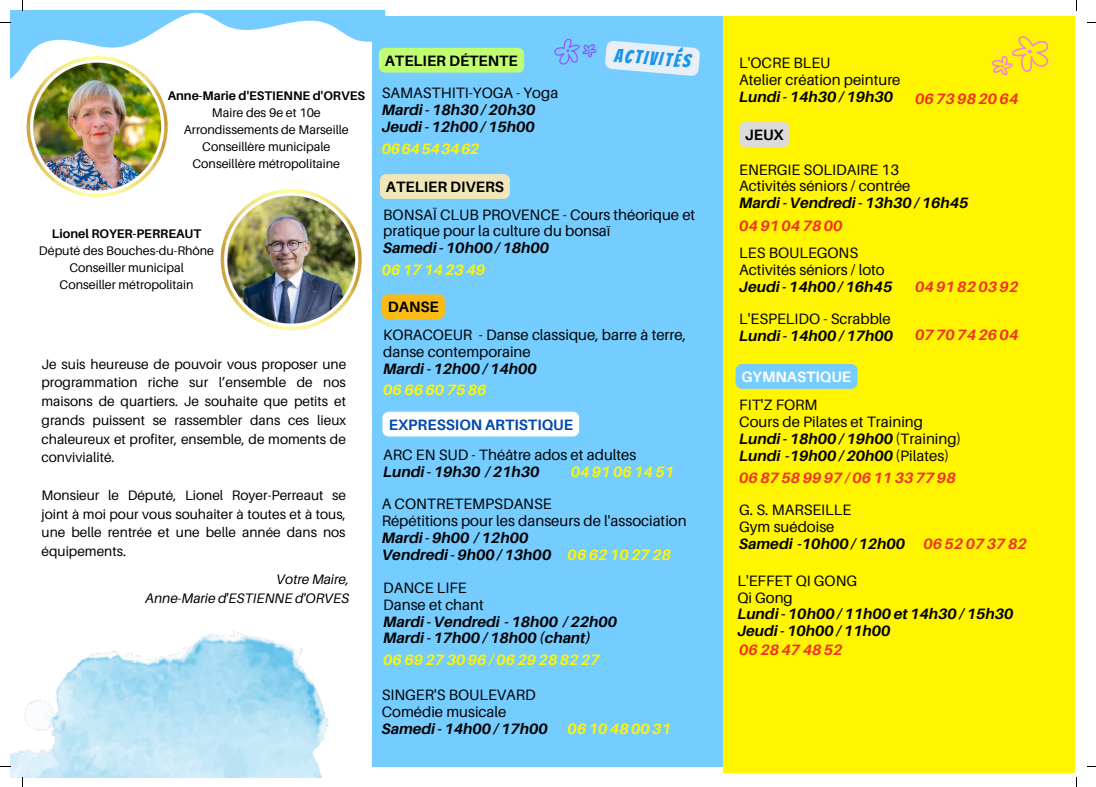
<style>
.page{position:relative;width:1096px;height:787px;background:#fff}
.page>*{position:absolute;margin:0;border:0;box-sizing:border-box;transform-origin:0 0}
.t1{font:18.75px "Bangers";color:#1995ed}
.t2{font:15px/16.9px "Aileron";color:#000}
.t3{font:italic 700 15px "Aileron";color:#000}
.t4{font:italic 700 15px "Aileron";color:#ef3220}
.t5{font:italic 700 15px "Aileron";color:#fff500}
.t6{font:700 15px "Aileron";color:#000}
.t7{font:700 15px "Aileron";color:#004aad}
.t8{font:700 15px "Aileron";color:#fff}
.t9{font:italic 700 15px "Aileron";letter-spacing:-.03em;color:#fff500}
.t10{font:13.75px/18.8px "Aileron";color:#000;text-align:justify}
.t11{font:italic 13.75px "Aileron";color:#000}
.t12{font:12.5px/16.9px "Aileron";color:#000;text-align:center}
.t13{font:700 12.5px "Aileron";color:#000}
.s1{font-weight:400;font-style:normal}
</style>
<div class="page">
<div style="left:372px;top:16px;width:351px;height:750px;background:#75ccff"></div>
<div style="left:723px;top:16px;width:352px;height:757px;background:#fff500"></div>
<svg style="left:991px;top:36px;width:58px;height:40px"></svg>
<img style="left:10px;top:630px;width:713px;height:148px">
<svg style="left:605px;top:41px;width:95px;height:35px"></svg>
<svg style="left:554px;top:38px;width:43px;height:27px"></svg>
<div style="left:382px;top:412px;width:197px;height:24px;background:#fff"></div>
<div style="left:379px;top:48px;width:145px;height:25px;background:#c1ff72;border-radius:6px"></div>
<div style="left:382px;top:294px;width:63px;height:25px;background:#fabb17;border-radius:6px"></div>
<div style="left:380px;top:174px;width:130px;height:25px;background:#f1e6b8;border-radius:6px"></div>
<div style="left:738px;top:122px;width:51px;height:25px;background:#dddada;border-radius:6px"></div>
<div style="left:735px;top:364px;width:122px;height:25px;background:#75ccff;border-radius:6px"></div>
<img style="left:220px;top:189px;width:142px;height:142px">
<img style="left:26px;top:85px;width:142px;height:113px">
<svg style="left:0;top:0;width:385px;height:85px"></svg>
<p class="t13" style="left:168px;top:88px;width:199px">Anne-Marie d'ESTIENNE d'ORVES</p>
<p class="t12" style="left:184px;top:104px;width:166px">Maire des 9e et 10e<br>Arrondissements de Marseille</p>
<p class="t12" style="left:202px;top:138px;width:130px">Conseillère municipale</p>
<p class="t12" style="left:192px;top:155px;width:149px">Conseillère métropolitaine</p>
<p class="t13" style="left:52px;top:226px;width:151px">Lionel ROYER-PERREAUT</p>
<p class="t12" style="left:39px;top:242px;width:177px">Député des Bouches-du-Rhône</p>
<p class="t12" style="left:69px;top:259px;width:116px">Conseiller municipal</p>
<p class="t12" style="left:60px;top:276px;width:135px">Conseiller métropolitain</p>
<p class="t10" style="left:42px;top:354px;width:306px">Je suis heureuse de pouvoir vous proposer une programmation riche sur l’ensemble de nos maisons de quartiers. Je souhaite que petits et grands puissent se rassembler dans ces lieux chaleureux et profiter, ensemble, de moments de convivialité.</p>
<p class="t10" style="left:42px;top:485px;width:306px">Monsieur le Député, Lionel Royer-Perreaut se joint à moi pour vous souhaiter à toutes et à tous, une belle rentrée et une belle année dans nos équipements.</p>
<p class="t11" style="left:276px;top:570px;width:74px">Votre Maire,</p>
<p class="t11" style="left:145px;top:589px;width:205px">Anne-Marie d'ESTIENNE d'ORVES</p>
<p class="t6" style="left:385px;top:51px;width:134px">ATELIER DÉTENTE</p>
<p class="t2" style="left:382px;top:84px;width:178px">SAMASTHITI-YOGA - Yoga</p>
<p class="t3" style="left:382px;top:100px;width:155px">Mardi - 18h30 / 20h30</p>
<p class="t3" style="left:382px;top:117px;width:155px">Jeudi - 12h00 / 15h00</p>
<p class="t9" style="left:382px;top:139px;width:99px">0664543462</p>
<p class="t1" style="left:615px;top:45px;width:78px;rotate:5deg">ACTIVITÉS</p>
<p class="t6" style="left:386px;top:178px;width:120px">ATELIER DIVERS</p>
<p class="t2" style="left:383px;top:206px;width:313px">BONSAÏ CLUB PROVENCE - Cours théorique et pratique pour la culture du bonsaï</p>
<p class="t3" style="left:383px;top:239px;width:168px">Samedi - 10h00 / 18h00</p>
<p class="t5" style="left:382px;top:261px;width:105px">06 17 14 23 49</p>
<p class="t6" style="left:388px;top:298px;width:52px">DANSE</p>
<p class="t2" style="left:383px;top:326px;width:304px">KORACOEUR - Danse classique, barre à terre, danse contemporaine</p>
<p class="t3" style="left:383px;top:360px;width:155px">Mardi - 12h00 / 14h00</p>
<p class="t5" style="left:383px;top:381px;width:105px">06 66 60 75 86</p>
<p class="t7" style="left:389px;top:415px;width:186px">EXPRESSION ARTISTIQUE</p>
<p class="t2" style="left:383px;top:446px;width:255px">ARC EN SUD - Théâtre ados et adultes</p>
<p class="t3" style="left:383px;top:462px;width:158px">Lundi - 19h30 / 21h30</p>
<p class="t5" style="left:570px;top:462px;width:105px">04 91 06 14 51</p>
<p class="t2" style="left:382px;top:495px;width:171px">A CONTRETEMPSDANSE</p>
<p class="t2" style="left:382px;top:512px;width:306px">Répétitions pour les danseurs de l'association</p>
<p class="t3" style="left:382px;top:528px;width:148px">Mardi - 9h00 / 12h00</p>
<p class="t3" style="left:382px;top:545px;width:171px">Vendredi - 9h00 / 13h00</p>
<p class="t5" style="left:567px;top:545px;width:105px">06 62 10 27 28</p>
<p class="t2" style="left:383px;top:579px;width:85px">DANCE LIFE</p>
<p class="t2" style="left:383px;top:596px;width:102px">Danse et chant</p>
<p class="t3" style="left:383px;top:612px;width:235px">Mardi - Vendredi - 18h00 / 22h00</p>
<p class="t3" style="left:383px;top:629px;width:209px">Mardi - 17h00 / 18h00 (chant)</p>
<p class="t5" style="left:383px;top:651px;width:218px">0669273096/0629288227</p>
<p class="t2" style="left:382px;top:686px;width:155px">SINGER'S BOULEVARD</p>
<p class="t2" style="left:382px;top:703px;width:126px">Comédie musicale</p>
<p class="t3" style="left:382px;top:720px;width:168px">Samedi - 14h00 / 17h00</p>
<p class="t5" style="left:567px;top:719px;width:105px">06 10 48 00 31</p>
<p class="t2" style="left:739px;top:54px;width:93px">L'OCRE BLEU</p>
<p class="t2" style="left:739px;top:71px;width:163px">Atelier création peinture</p>
<p class="t3" style="left:739px;top:88px;width:155px">Lundi - 14h30 / 19h30</p>
<p class="t4" style="left:914px;top:89px;width:105px">06 73 98 20 64</p>
<p class="t6" style="left:744px;top:126px;width:40px">JEUX</p>
<p class="t2" style="left:739px;top:161px;width:161px">ENERGIE SOLIDAIRE 13</p>
<p class="t2" style="left:739px;top:177px;width:173px">Activités séniors / contrée</p>
<p class="t3" style="left:739px;top:194px;width:231px">Mardi - Vendredi - 13h30 / 16h45</p>
<p class="t4" style="left:739px;top:216px;width:105px">04 91 04 78 00</p>
<p class="t2" style="left:739px;top:244px;width:120px">LES BOULEGONS</p>
<p class="t2" style="left:739px;top:261px;width:147px">Activités séniors / loto</p>
<p class="t3" style="left:739px;top:277px;width:155px">Jeudi - 14h00 / 16h45</p>
<p class="t4" style="left:914px;top:277px;width:105px">04 91 82 03 92</p>
<p class="t2" style="left:739px;top:310px;width:153px">L'ESPELIDO - Scrabble</p>
<p class="t3" style="left:739px;top:326px;width:155px">Lundi - 14h00 / 17h00</p>
<p class="t4" style="left:914px;top:326px;width:105px">07 70 74 26 04</p>
<p class="t8" style="left:741px;top:367px;width:111px">GYMNASTIQUE</p>
<p class="t2" style="left:739px;top:396px;width:80px">FIT'Z FORM</p>
<p class="t2" style="left:739px;top:413px;width:185px">Cours de Pilates et Training</p>
<p class="t3" style="left:739px;top:430px;width:223px">Lundi - 18h00 / 19h00 <span class="s1">(Training)</span></p>
<p class="t3" style="left:739px;top:446px;width:211px">Lundi -19h00 / 20h00 <span class="s1">(Pilates)</span></p>
<p class="t4" style="left:739px;top:468px;width:218px">0687589997/0611337798</p>
<p class="t2" style="left:739px;top:501px;width:114px">G. S. MARSEILLE</p>
<p class="t2" style="left:739px;top:518px;width:97px">Gym suédoise</p>
<p class="t3" style="left:739px;top:534px;width:168px">Samedi -10h00 / 12h00</p>
<p class="t4" style="left:923px;top:534px;width:105px">06 52 07 37 82</p>
<p class="t2" style="left:737px;top:572px;width:121px">L'EFFET QI GONG</p>
<p class="t2" style="left:737px;top:588px;width:57px">Qi Gong</p>
<p class="t3" style="left:737px;top:605px;width:278px">Lundi - 10h00 / 11h00 et 14h30 / 15h30</p>
<p class="t3" style="left:737px;top:622px;width:155px">Jeudi - 10h00 / 11h00</p>
<p class="t4" style="left:739px;top:641px;width:105px">06 28 47 48 52</p>
</div>
